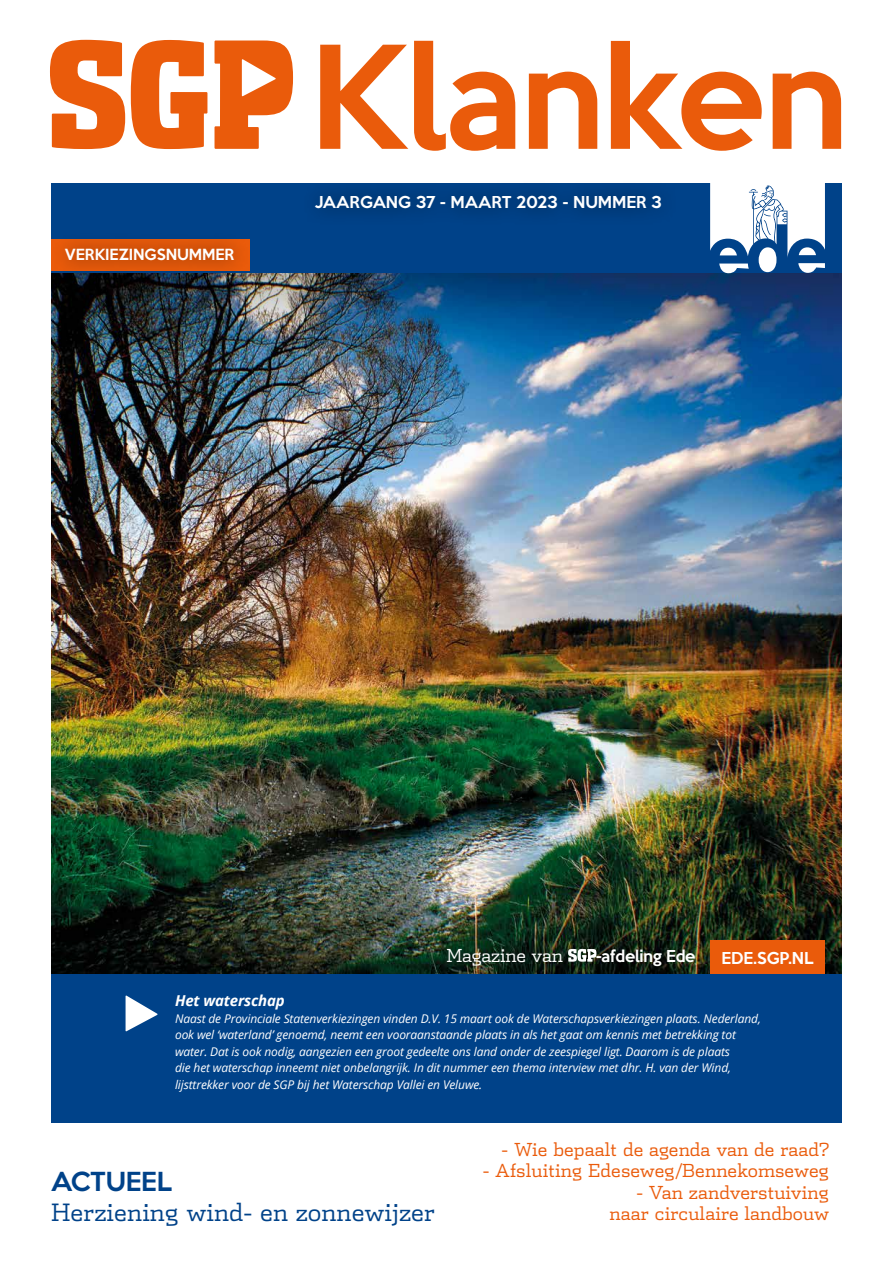
<style>
.page{position:relative;width:893px;height:1263px;background:#fff}
.page>*{position:absolute;margin:0;border:0;box-sizing:border-box;transform-origin:0 0}
.t1{font:500 130.2px "Keep Calm";letter-spacing:-.005em;color:#ea5b0b}
.t2{font:300 24px "Dispatch";color:#004289}
.t3{font:500 24px "Keep Calm";color:#004289}
.t4{font:300 18px/21.6px "Dispatch";color:#ea5b0b;text-align:right}
.t5{font:300 18px "Dispatch";letter-spacing:-.015em;color:#fff}
.t6{font:500 15px "Keep Calm";color:#fff}
.t7{font:italic 700 15px "Open Sans";letter-spacing:-.01em;color:#fff}
.t8{font:500 14.1px "Keep Calm";color:#fff}
.t9{font:italic 12px/16.5px "Open Sans";letter-spacing:-.01em;color:#fff}
</style>
<div class="page">
<img style="left:51px;top:489px;width:791px;height:485px">
<img style="left:51px;top:272px;width:791px;height:217px">
<svg style="left:710px;top:272px;width:132px;height:59px;background:#173c72"></svg>
<div style="left:51px;top:183px;width:791px;height:89px;background:#004289"></div>
<svg style="left:50px;top:40px;width:75px;height:109px"></svg>
<svg style="left:215px;top:41px;width:78px;height:108px"></svg>
<svg style="left:131px;top:40px;width:76px;height:109px"></svg>
<svg style="left:710px;top:183px;width:115px;height:90px"></svg>
<div style="left:710px;top:940px;width:115px;height:34px;background:#ea5b0b"></div>
<div style="left:51px;top:974px;width:791px;height:149px;background:#004289"></div>
<div style="left:299px;top:178px;width:380px;height:49px;background:#000;opacity:.5"></div>
<svg style="left:568px;top:949px;width:28px;height:13px"></svg>
<div style="left:49px;top:232px;width:201px;height:46px;background:#000;opacity:.5"></div>
<svg style="left:126px;top:995px;width:31px;height:36px"></svg>
<h1 class="t1" style="left:310px;top:-16px;width:539px">Klanken</h1>
<p class="t8" style="left:65px;top:243px;width:171px">VERKIEZINGSNUMMER</p>
<p class="t6" style="left:315px;top:189px;width:349px">JAARGANG 37 - MAART 2023 - NUMMER 3</p>
<h3 class="t5" style="left:446px;top:943px;width:118px">Magazine van</h3>
<p class="t6" style="left:596px;top:943px;width:101px">-afdeling Ede</p>
<p class="t6" style="left:721px;top:945px;width:94px">EDE.SGP.NL</p>
<p class="t7" style="left:175px;top:990px;width:111px">Het waterschap</p>
<p class="t9" style="left:175px;top:1009px;width:587px">Naast de Provinciale Statenverkiezingen vinden D.V. 15 maart ook de Waterschapsverkiezingen plaats. Nederland, ook wel ‘waterland’ genoemd, neemt een vooraanstaande plaats in als het gaat om kennis met betrekking tot water. Dat is ook nodig, aangezien een groot gedeelte ons land onder de zeespiegel ligt. Daarom is de plaats<br>die het waterschap inneemt niet onbelangrijk. In dit nummer een thema interview met dhr. H. van der Wind, lijsttrekker voor de SGP bij het Waterschap Vallei en Veluwe.</p>
<h2 class="t3" style="left:51px;top:1160px;width:122px">ACTUEEL</h2>
<h2 class="t2" style="left:51px;top:1196px;width:386px">Herziening wind- en zonnewijzer</h2>
<h3 class="t4" style="left:502px;top:1137px;width:329px">- Wie bepaalt de agenda van de raad?</h3>
<h3 class="t4" style="left:483px;top:1159px;width:348px">- Afsluiting Edeseweg/Bennekomseweg</h3>
<h3 class="t4" style="left:610px;top:1181px;width:221px">- Van zandverstuiving naar circulaire landbouw</h3>
</div>
